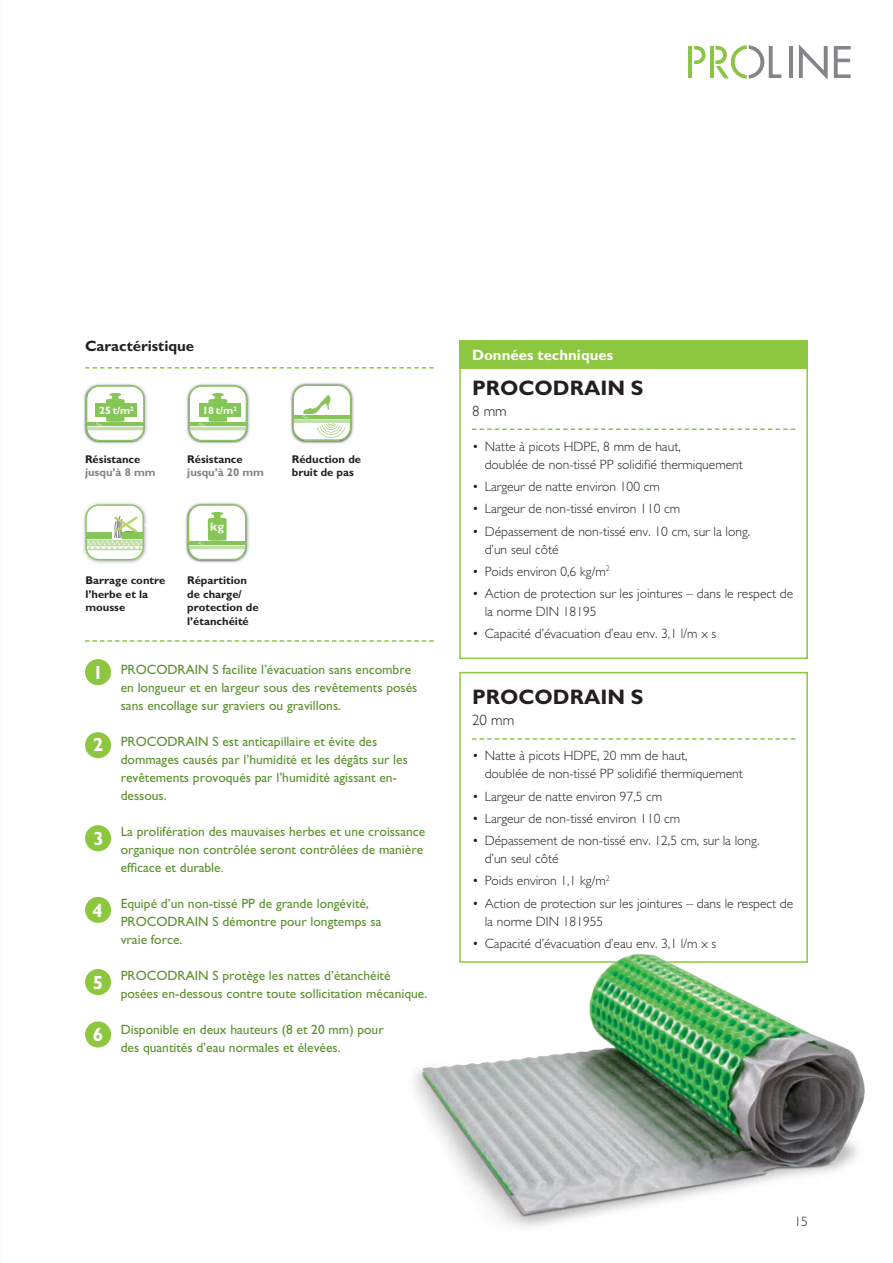
<style>
.page{position:relative;width:893px;height:1263px;background:#fff}
.page>*{position:absolute;margin:0;border:0;box-sizing:border-box;transform-origin:0 0}
.t1{font:700 21px "Gill Sans";color:#231f20}
.t2{font:700 19.05px "Gill Sans";color:#fff}
.t3{font:700 15px "Gill Sans";color:#fff}
.t4{font:700 15px "Gill Sans";color:#231f20}
.t5{font:300 15px "Gill Sans";color:#231f20}
.t6{font:300 13.5px/18px "Gill Sans";color:#231f20}
.t7{font:13.5px/18px "Gill Sans";color:#5b912f}
.t8{font:700 11.25px/13.5px "Gill Sans";color:#231f20}
.t9{font:700 11.25px "Gill Sans";color:#808285}
.t10{font:700 10.65px "Gill Sans";color:#fff}
</style>
<div class="page">
<svg style="left:694px;top:46px;width:11px;height:18px"></svg>
<hr style="left:689px;top:46px;width:3px;height:32px;background:#8ac643">
<hr style="left:710px;top:46px;width:3px;height:32px;background:#8ac643">
<svg style="left:716px;top:45px;width:65px;height:33px"></svg>
<hr style="left:789px;top:46px;width:3px;height:32px;background:#838588">
<svg style="left:799px;top:45px;width:28px;height:34px"></svg>
<svg style="left:834px;top:46px;width:16px;height:32px"></svg>
<div style="left:459px;top:349px;width:349px;height:310px;border:2px solid #8dc73f"></div>
<div style="left:459px;top:672px;width:349px;height:291px;border:2px solid #8dc73f"></div>
<svg style="left:472px;top:428px;width:323px;height:2px"></svg>
<svg style="left:472px;top:738px;width:323px;height:2px"></svg>
<svg style="left:85px;top:640px;width:349px;height:2px"></svg>
<img style="left:414px;top:940px;width:451px;height:287px">
<div style="left:85px;top:659px;width:26px;height:26px;background:#8dc73f;border-radius:50%"></div>
<div style="left:85px;top:825px;width:26px;height:26px;background:#8dc73f;border-radius:50%"></div>
<div style="left:85px;top:732px;width:26px;height:26px;background:#8dc73f;border-radius:50%"></div>
<div style="left:85px;top:969px;width:26px;height:26px;background:#8dc73f;border-radius:50%"></div>
<div style="left:85px;top:1021px;width:26px;height:26px;background:#8dc73f;border-radius:50%"></div>
<div style="left:85px;top:897px;width:26px;height:26px;background:#8dc73f;border-radius:50%"></div>
<div style="left:459px;top:340px;width:349px;height:29px;background:#8dc73f"></div>
<svg style="left:85px;top:367px;width:349px;height:2px"></svg>
<img style="left:186px;top:503px;width:63px;height:59px">
<svg style="left:188px;top:504px;width:58px;height:56px"></svg>
<img style="left:291px;top:383px;width:62px;height:60px">
<svg style="left:293px;top:385px;width:58px;height:56px"></svg>
<img style="left:84px;top:384px;width:63px;height:59px">
<svg style="left:86px;top:385px;width:58px;height:56px"></svg>
<div style="left:95px;top:403px;width:42px;height:14px;background:#86c658"></div>
<img style="left:187px;top:384px;width:62px;height:59px">
<svg style="left:189px;top:385px;width:58px;height:56px"></svg>
<div style="left:199px;top:403px;width:42px;height:14px;background:#86c658"></div>
<img style="left:83px;top:503px;width:64px;height:60px">
<svg style="left:85px;top:504px;width:59px;height:56px"></svg>
<p class="t4" style="left:85px;top:337px;width:111px">Caractéristique</p>
<p class="t10" style="left:99px;top:404px;width:36px">25 t/m<sup>2</sup></p>
<p class="t10" style="left:202px;top:404px;width:36px">18 t/m<sup>2</sup></p>
<p class="t8" style="left:85px;top:452px;width:57px">Résistance</p>
<p class="t9" style="left:85px;top:466px;width:72px">jusqu’à 8 mm</p>
<p class="t8" style="left:187px;top:452px;width:57px">Résistance</p>
<p class="t9" style="left:187px;top:466px;width:78px">jusqu’à 20 mm</p>
<p class="t8" style="left:292px;top:452px;width:71px">Réduction de bruit de pas</p>
<p class="t8" style="left:85px;top:573px;width:81px">Barrage contre l’herbe et la mousse</p>
<p class="t8" style="left:187px;top:573px;width:73px">Répartition de charge/ protection de l’étanchéité</p>
<h2 class="t2" style="left:93px;top:661px;width:12px">1</h2>
<h2 class="t2" style="left:93px;top:733px;width:12px">2</h2>
<h2 class="t2" style="left:93px;top:827px;width:12px">3</h2>
<h2 class="t2" style="left:92px;top:899px;width:12px">4</h2>
<h2 class="t2" style="left:93px;top:971px;width:12px">5</h2>
<h2 class="t2" style="left:93px;top:1023px;width:12px">6</h2>
<p class="t7" style="left:121px;top:660px;width:298px">PROCODRAIN S facilite l’évacuation sans encombre en longueur et en largeur sous des revêtements posés sans encollage sur graviers ou gravillons.</p>
<p class="t7" style="left:121px;top:732px;width:289px">PROCODRAIN S est anticapillaire et évite des dommages causés par l’humidité et les dégâts sur les revêtements provoqués par l’humidité agissant en&shy;dessous.</p>
<p class="t7" style="left:121px;top:822px;width:306px">La prolifération des mauvaises herbes et une croissance organique non contrôlée seront contrôlées de manière efficace et durable.</p>
<p class="t7" style="left:121px;top:894px;width:262px">Equipé d’un non-tissé PP de grande longévité,<br>PROCODRAIN S démontre pour longtemps sa vraie force.</p>
<p class="t7" style="left:121px;top:966px;width:308px">PROCODRAIN S protège les nattes d’étanchéité posées en-dessous contre toute sollicitation mécanique.</p>
<p class="t7" style="left:121px;top:1020px;width:265px">Disponible en deux hauteurs (8 et 20 mm) pour des quantités d’eau normales et élevées.</p>
<p class="t3" style="left:472px;top:346px;width:143px">Données techniques</p>
<h1 class="t1" style="left:472px;top:375px;width:173px">PROCODRAIN S</h1>
<p class="t5" style="left:472px;top:402px;width:36px">8 mm</p>
<p class="t6" style="left:485px;top:437px;width:260px;text-indent:-13px">• Natte à picots HDPE, 8 mm de haut,<br>doublée de non-tissé PP solidifié thermiquement</p>
<p class="t6" style="left:472px;top:478px;width:189px">• Largeur de natte environ 100 cm</p>
<p class="t6" style="left:472px;top:500px;width:210px">• Largeur de non-tissé environ 110 cm</p>
<p class="t6" style="left:485px;top:522px;width:267px;text-indent:-13px">• Dépassement de non-tissé env. 10 cm, sur la long. d’un seul côté</p>
<p class="t6" style="left:472px;top:562px;width:139px">• Poids environ 0,6 kg/m<sup>2</sup></p>
<p class="t6" style="left:485px;top:585px;width:310px;text-indent:-13px">• Action de protection sur les jointures – dans le respect de la norme DIN 18195</p>
<p class="t6" style="left:472px;top:625px;width:246px">• Capacité d’évacuation d’eau env. 3,1 l/m x s</p>
<h1 class="t1" style="left:472px;top:685px;width:173px">PROCODRAIN S</h1>
<p class="t5" style="left:472px;top:712px;width:44px">20 mm</p>
<p class="t6" style="left:485px;top:747px;width:260px;text-indent:-13px">• Natte à picots HDPE, 20 mm de haut,<br>doublée de non-tissé PP solidifié thermiquement</p>
<p class="t6" style="left:472px;top:787px;width:192px">• Largeur de natte environ 97,5 cm</p>
<p class="t6" style="left:472px;top:809px;width:210px">• Largeur de non-tissé environ 110 cm</p>
<p class="t6" style="left:485px;top:832px;width:276px;text-indent:-13px">• Dépassement de non-tissé env. 12,5 cm, sur la long. d’un seul côté</p>
<p class="t6" style="left:472px;top:872px;width:139px">• Poids environ 1,1 kg/m<sup>2</sup></p>
<p class="t6" style="left:485px;top:894px;width:310px;text-indent:-13px">• Action de protection sur les jointures – dans le respect de la norme DIN 181955</p>
<p class="t6" style="left:472px;top:935px;width:246px">• Capacité d’évacuation d’eau env. 3,1 l/m x s</p>
<p class="t6" style="left:794px;top:1213px;width:15px">15</p>
</div>
